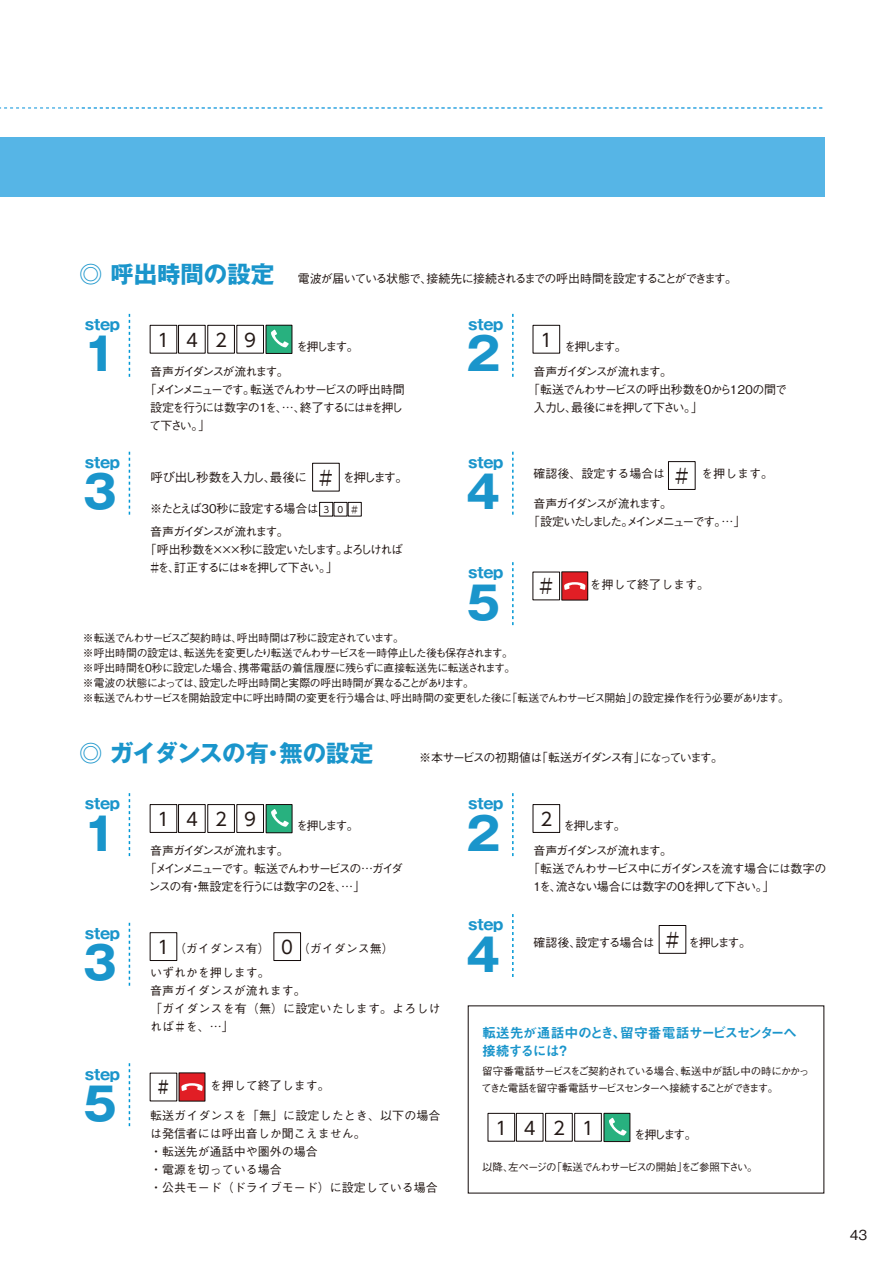
<style>
.page{position:relative;width:893px;height:1263px;background:#fff}
.page>*{position:absolute;margin:0;border:0;box-sizing:border-box;transform-origin:0 0}
.t1{font:45px "Gothic MB101 Pro Bold 90 msp RKSJ H";color:#1a95cb}
.t2{font:23.4px "Gothic MB101 Pro Bold 90 msp RKSJ H";letter-spacing:-.02em;color:#1a95cb}
.t3{font:23.4px "Gothic MB101 Pro Bold 90 msp RKSJ H";color:#1a95cb}
.t4{font:18px "UD Shin Go NT Pro Regular 90 msp RKSJ H";letter-spacing:.95em;color:#231815}
.t5{font:15px "Gothic MB101 Pro Bold 90 msp RKSJ H";letter-spacing:-.03em;color:#1a95cb}
.t6{font:13.8px/18px "Midashi Go Pro MB31 90 msp RKSJ H";letter-spacing:-.055em;color:#1a95cb}
.t7{font:13.8px "Gothic BBB Pro Medium 90 msp RKSJ H";color:#1f1614}
.t8{font:12.6px "Gothic BBB Pro Medium 90 msp RKSJ H";letter-spacing:-.115em;color:#231815}
.t9{font:12px/18px "Gothic BBB Pro Medium 90 msp RKSJ H";color:#231815}
.t10{font:12px/18px "Gothic BBB Pro Medium 90 msp RKSJ H";letter-spacing:-.115em;color:#231815}
.t11{font:12px "Gothic BBB Pro Medium 90 msp RKSJ H";letter-spacing:-.15em;color:#231815}
.t12{font:12px/18px "Gothic BBB Pro Medium 90 msp RKSJ H";letter-spacing:-.095em;color:#231815}
.t13{font:12px/18px "Gothic BBB Pro Medium 90 msp RKSJ H";letter-spacing:.01em;color:#231815}
.t14{font:12px "Gothic BBB Pro Medium 90 msp RKSJ H";letter-spacing:-.135em;color:#231815}
.t15{font:12px "Gothic BBB Pro Medium 90 msp RKSJ H";letter-spacing:-.1em;color:#231815}
.t16{font:12px/22.5px "Gothic BBB Pro Medium 90 msp RKSJ H";letter-spacing:-.09em;color:#231815}
.t17{font:12px "Gothic BBB Pro Medium 90 msp RKSJ H";letter-spacing:-.065em;color:#231815}
.t18{font:12px "Gothic BBB Pro Medium 90 msp RKSJ H";letter-spacing:-.13em;color:#231815}
.t19{font:12px "Gothic BBB Pro Medium 90 msp RKSJ H";letter-spacing:-.19em;color:#231815}
.t20{font:12px/24.6px "Gothic BBB Pro Medium 90 msp RKSJ H";letter-spacing:-.165em;color:#231815}
.t21{font:12px "Gothic BBB Pro Medium 90 msp RKSJ H";letter-spacing:-.085em;color:#231815}
.t22{font:10.8px/15px "Gothic BBB Pro Medium 90 msp RKSJ H";letter-spacing:-.065em;color:#231815}
.t23{font:10.5px/16.5px "Gothic BBB Pro Medium 90 msp RKSJ H";letter-spacing:-.105em;color:#231815}
.t24{font:8.85px "UD Shin Go NT Pro Regular 90 msp RKSJ H";color:#231815}
</style>
<div class="page">
<svg style="left:0;top:107px;width:823px;height:2px"></svg>
<div style="left:0;top:137px;width:825px;height:60px;background:#56b5e6"></div>
<div style="left:178px;top:325px;width:28px;height:29px;border:1px solid #120a09"></div>
<div style="left:236px;top:325px;width:28px;height:29px;border:1px solid #120a09"></div>
<div style="left:207px;top:325px;width:28px;height:29px;border:1px solid #120a09"></div>
<div style="left:266px;top:326px;width:26px;height:27px;background:#28b17f"></div>
<svg style="left:271px;top:329px;width:18px;height:19px"></svg>
<div style="left:266px;top:325px;width:26px;height:29px;border:1px solid #120a09"></div>
<div style="left:533px;top:325px;width:27px;height:29px;border:1px solid #120a09"></div>
<svg style="left:129px;top:314px;width:1px;height:63px"></svg>
<svg style="left:512px;top:314px;width:1px;height:63px"></svg>
<div style="left:533px;top:804px;width:27px;height:29px;border:1px solid #120a09"></div>
<svg style="left:512px;top:793px;width:1px;height:64px"></svg>
<div style="left:659px;top:925px;width:27px;height:29px;border:1px solid #120a09"></div>
<svg style="left:512px;top:914px;width:1px;height:63px"></svg>
<div style="left:150px;top:804px;width:27px;height:29px;border:1px solid #120a09"></div>
<div style="left:178px;top:804px;width:28px;height:29px;border:1px solid #120a09"></div>
<div style="left:236px;top:804px;width:28px;height:29px;border:1px solid #120a09"></div>
<div style="left:207px;top:804px;width:28px;height:29px;border:1px solid #120a09"></div>
<div style="left:266px;top:805px;width:26px;height:28px;background:#28b17f"></div>
<svg style="left:271px;top:809px;width:18px;height:18px"></svg>
<div style="left:266px;top:804px;width:26px;height:29px;border:1px solid #120a09"></div>
<div style="left:487px;top:1113px;width:28px;height:29px;border:1px solid #120a09"></div>
<div style="left:516px;top:1113px;width:27px;height:29px;border:1px solid #120a09"></div>
<div style="left:574px;top:1113px;width:28px;height:29px;border:1px solid #120a09"></div>
<div style="left:545px;top:1113px;width:28px;height:29px;border:1px solid #120a09"></div>
<div style="left:604px;top:1114px;width:26px;height:27px;background:#28b17f"></div>
<svg style="left:609px;top:1118px;width:18px;height:18px"></svg>
<div style="left:603px;top:1113px;width:27px;height:29px;border:1px solid #120a09"></div>
<svg style="left:129px;top:793px;width:1px;height:64px"></svg>
<svg style="left:129px;top:923px;width:1px;height:63px"></svg>
<div style="left:150px;top:932px;width:27px;height:29px;border:1px solid #120a09"></div>
<div style="left:273px;top:932px;width:28px;height:29px;border:1px solid #120a09"></div>
<svg style="left:129px;top:1063px;width:1px;height:64px"></svg>
<div style="left:179px;top:1073px;width:26px;height:28px;background:#e11e25"></div>
<svg style="left:181px;top:1083px;width:22px;height:8px"></svg>
<svg style="left:129px;top:452px;width:1px;height:63px"></svg>
<div style="left:334px;top:502px;width:13px;height:14px;border:1px solid #120a09"></div>
<div style="left:348px;top:502px;width:13px;height:14px;border:1px solid #120a09"></div>
<div style="left:319px;top:502px;width:14px;height:14px;border:1px solid #120a09"></div>
<div style="left:312px;top:463px;width:28px;height:29px;border:1px solid #120a09"></div>
<svg style="left:512px;top:452px;width:1px;height:63px"></svg>
<div style="left:668px;top:461px;width:27px;height:29px;border:1px solid #120a09"></div>
<svg style="left:512px;top:562px;width:1px;height:64px"></svg>
<div style="left:562px;top:572px;width:25px;height:28px;background:#e11e25"></div>
<svg style="left:564px;top:582px;width:21px;height:8px"></svg>
<p class="t3" style="left:79px;top:265px;width:196px">◎ 呼出時間の設定</p>
<p class="t15" style="left:298px;top:274px;width:441px">電波が届いている状態で、接続先に接続されるまでの呼出時間を設定することができます。</p>
<p class="t5" style="left:85px;top:319px;width:37px">step</p>
<p class="t1" style="left:83px;top:338px;width:36px">1</p>
<p class="t5" style="left:468px;top:319px;width:37px">step</p>
<p class="t4" style="left:158px;top:333px;width:100px">1429</p>
<p class="t17" style="left:296px;top:342px;width:64px">を押します。</p>
<p class="t17" style="left:540px;top:342px;width:88px"><sup>1</sup> を押します。</p>
<p class="t11" style="left:150px;top:367px;width:140px">音声ガイダンスが流れます。</p>
<p class="t14" style="left:145px;top:385px;width:262px">「メインメニューです。転送でんわサービスの呼出時間</p>
<p class="t10" style="left:150px;top:400px;width:254px">設定を行うには数字の1を、…、終了するには#を押し</p>
<p class="t17" style="left:149px;top:421px;width:63px">て下さい。」</p>
<p class="t1" style="left:466px;top:338px;width:36px">2</p>
<p class="t11" style="left:533px;top:367px;width:140px">音声ガイダンスが流れます。</p>
<p class="t10" style="left:528px;top:382px;width:261px">「転送でんわサービスの呼出秒数を0から１２０の間で</p>
<p class="t14" style="left:533px;top:403px;width:171px">入力し、最後に#を押して下さい。」</p>
<p class="t5" style="left:85px;top:457px;width:37px">step</p>
<p class="t5" style="left:468px;top:457px;width:37px">step</p>
<p class="t4" style="left:673px;top:469px;width:19px">＃</p>
<p class="t4" style="left:317px;top:471px;width:19px">＃</p>
<p class="t9" style="left:533px;top:466px;width:241px">確認後、設定する場合は　　　を押します。</p>
<p class="t11" style="left:533px;top:499px;width:140px">音声ガイダンスが流れます。</p>
<p class="t8" style="left:150px;top:473px;width:259px">呼び出し秒数を入力し、最後に　　　を押します。</p>
<p class="t1" style="left:83px;top:475px;width:36px">3</p>
<p class="t1" style="left:466px;top:475px;width:36px">4</p>
<p class="t16" style="left:150px;top:499px;width:205px">※たとえば30秒に設定する場合は　　　音声ガイダンスが流れます。</p>
<p class="t10" style="left:149px;top:542px;width:256px;text-indent:-4px">「呼出秒数を×××秒に設定いたします。よろしければ＃を、訂正するには＊を押して下さい。」</p>
<p class="t24" style="left:323px;top:506px;width:37px">30＃</p>
<p class="t19" style="left:528px;top:517px;width:219px">「設定いたしました。メインメニューです。… 」</p>
<p class="t5" style="left:468px;top:567px;width:37px">step</p>
<p class="t4" style="left:537px;top:580px;width:19px">＃</p>
<p class="t22" style="left:83px;top:632px;width:707px">※転送でんわサービスご契約時は、呼出時間は7秒に設定されています。<br>※呼出時間の設定は、転送先を変更したり転送でんわサービスを一時停止した後も保存されます。<br>※呼出時間を0秒に設定した場合、携帯電話の着信履歴に残らずに直接転送先に転送されます。<br>※電波の状態によっては、設定した呼出時間と実際の呼出時間が異なることがあります。<br>※転送でんわサービスを開始設定中に呼出時間の変更を行う場合は、呼出時間の変更をした後に「転送でんわサービス開始」の設定操作を行う必要があります。</p>
<p class="t9" style="left:533px;top:577px;width:177px">　　　　 を押して終了します。</p>
<p class="t1" style="left:466px;top:586px;width:36px">5</p>
<p class="t2" style="left:79px;top:745px;width:295px">◎ ガイダンスの有・無の設定</p>
<p class="t5" style="left:85px;top:798px;width:37px">step</p>
<p class="t1" style="left:83px;top:817px;width:36px">1</p>
<p class="t4" style="left:158px;top:812px;width:100px">1429</p>
<p class="t17" style="left:296px;top:821px;width:64px">を押します。</p>
<p class="t11" style="left:150px;top:846px;width:140px">音声ガイダンスが流れます。</p>
<p class="t11" style="left:145px;top:864px;width:260px">「メインメニューです。転送でんわサービスの…ガイダ</p>
<p class="t10" style="left:149px;top:879px;width:218px">ンスの有・無設定を行うには数字の２を、…」</p>
<p class="t18" style="left:419px;top:753px;width:306px">※本サービスの初期値は「転送ガイダンス有」になっています。</p>
<p class="t5" style="left:468px;top:798px;width:37px">step</p>
<p class="t1" style="left:466px;top:817px;width:36px">2</p>
<p class="t20" style="left:533px;top:815px;width:140px;text-indent:7px"><sup>2</sup> を押します。<br>音声ガイダンスが流れます。</p>
<p class="t12" style="left:533px;top:861px;width:295px;text-indent:-6px">「転送でんわサービス中にガイダンスを流す場合には数字の<br>1を、流さない場合には数字の0を押して下さい。」</p>
<p class="t5" style="left:85px;top:928px;width:37px">step</p>
<p class="t1" style="left:83px;top:946px;width:36px">3</p>
<p class="t5" style="left:85px;top:1068px;width:37px">step</p>
<p class="t1" style="left:83px;top:1087px;width:36px">5</p>
<p class="t4" style="left:158px;top:940px;width:13px">1</p>
<p class="t4" style="left:281px;top:940px;width:13px">0</p>
<p class="t9" style="left:150px;top:938px;width:245px;line-height:24px">　　（ガイダンス有） 　　（ガイダンス無）いずれかを押します。</p>
<p class="t13" style="left:150px;top:983px;width:292px">音声ガイダンスが流れます。<br>「ガイダンスを有（無）に設定いたします。よろしければ＃を、…」</p>
<p class="t9" style="left:150px;top:1078px;width:181px">　　　　 を押して終了します。</p>
<p class="t9" style="left:150px;top:1108px;width:292px">転送ガイダンスを「無」に設定したとき、以下の場合は発信者には呼出音しか聞こえません。<br>・転送先が通話中や圏外の場合<br>・電源を切っている場合<br>・公共モード（ドライブモード）に設定している場合</p>
<p class="t4" style="left:158px;top:1081px;width:12px">#</p>
<p class="t5" style="left:468px;top:919px;width:37px">step</p>
<p class="t1" style="left:466px;top:938px;width:36px">4</p>
<p class="t4" style="left:663px;top:933px;width:19px">＃</p>
<p class="t21" style="left:533px;top:938px;width:219px">確認後、設定する場合は　　　を押します。</p>
<p class="t6" style="left:482px;top:1025px;width:316px">転送先が通話中のとき、留守番電話サービスセンターへ接続するには？</p>
<p class="t23" style="left:481px;top:1064px;width:330px">留守番電話サービスをご契約されている場合、転送中が話し中の時にかかってきた電話を留守番電話サービスセンターへ接続することができます。</p>
<p class="t4" style="left:495px;top:1121px;width:100px">1421</p>
<p class="t17" style="left:634px;top:1130px;width:64px">を押します。</p>
<p class="t23" style="left:482px;top:1161px;width:277px">以降、左ページの「転送でんわサービスの開始」をご参照下さい。</p>
<p class="t7" style="left:850px;top:1230px;width:19px">43</p>
</div>
